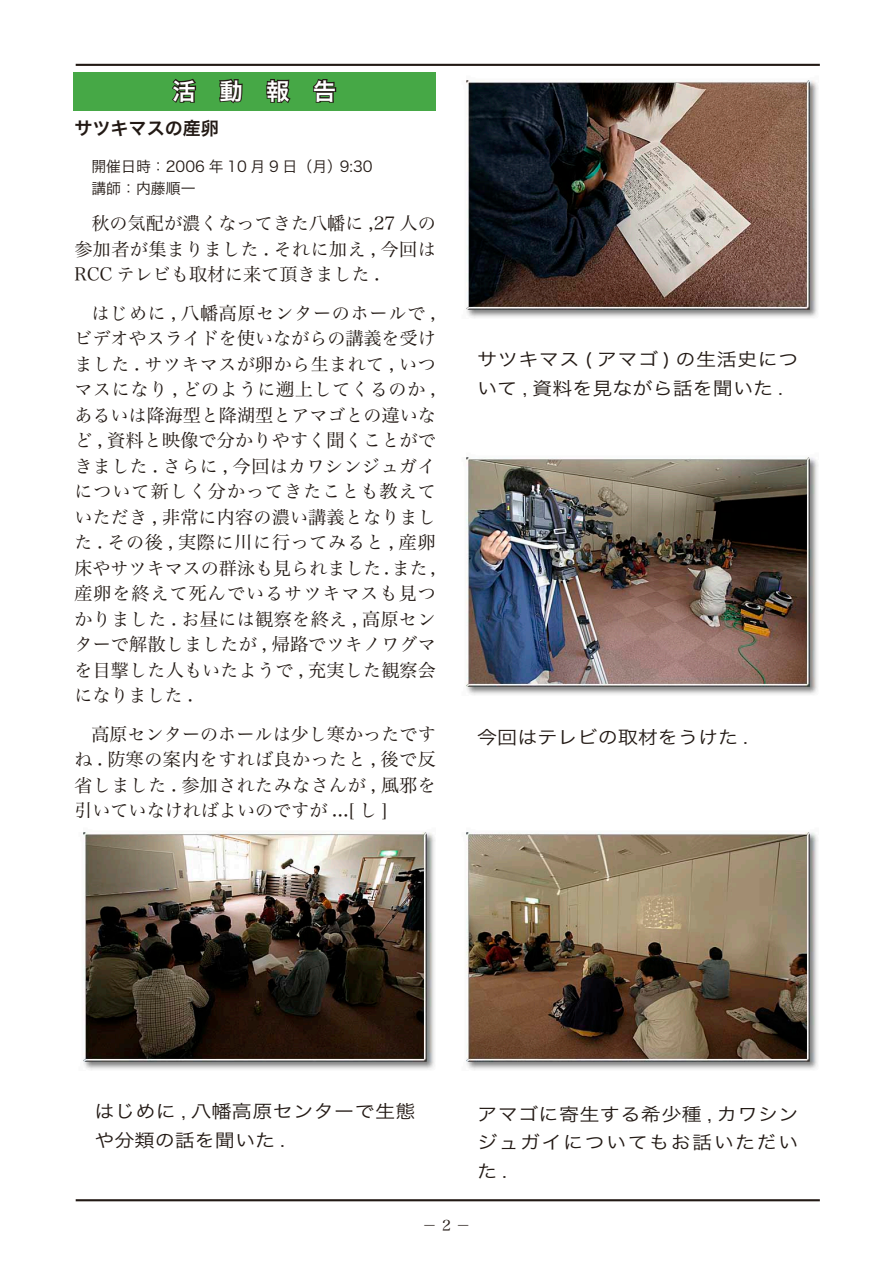
<style>
.page{position:relative;width:893px;height:1263px;background:#fff}
.page>*{position:absolute;margin:0;border:0;box-sizing:border-box;transform-origin:0 0}
.t1{font:23.4px "Hira Kaku Pro W6";color:#fff}
.活動報告__本文{font:18px/25.5px "Hira Min Pro W3";letter-spacing:.01em;color:#221914;text-align:justify}
.t2{font:18px/28.5px "Hira Kaku Pro W3";letter-spacing:.02em;color:#221914;text-align:justify;scale:1.11 1}
.t3{font:18px/28.5px "Hira Kaku Pro W3";color:#221914;scale:1.11 1}
.活動報告_記事タイトル{font:18px "Hira Kaku Pro W6";color:#221914}
.活動報告__基本情報{font:14.85px "Hira Kaku Pro W3";color:#221914}
.t4{font:14.85px "Hira Min Pro W3";color:#221914}
</style>
<div class="page">
<div style="left:73px;top:72px;width:363px;height:39px;background:#46a846"></div>
<svg style="left:172px;top:78px;width:24px;height:25px"></svg>
<svg style="left:217px;top:63px;width:27px;height:41px"></svg>
<svg style="left:266px;top:79px;width:25px;height:24px"></svg>
<svg style="left:313px;top:79px;width:24px;height:24px"></svg>
<hr style="left:76px;top:64px;width:744px;height:2px;background:#221914">
<hr style="left:76px;top:1199px;width:744px;height:2px;background:#221914">
<img style="left:466px;top:832px;width:352px;height:238px">
<img style="left:83px;top:832px;width:352px;height:238px">
<img style="left:466px;top:80px;width:352px;height:238px">
<img style="left:466px;top:457px;width:352px;height:238px">
<p class="t1" style="left:173px;top:70px;width:165px">活　動　報　告</p>
<p class="活動報告_記事タイトル" style="left:74px;top:112px;width:146px">サツキマスの産卵</p>
<p class="活動報告__基本情報" style="left:91px;top:153px;width:283px">開催日時：2006 年 10 月 9 日（月）9:30</p>
<p class="活動報告__基本情報" style="left:91px;top:175px;width:106px">講師：内藤順一</p>
<p class="活動報告__本文" style="left:74px;top:209px;width:363px;text-indent:17px">秋の気配が濃くなってきた八幡に ,27 人の参加者が集まりました . それに加え , 今回はRCC テレビも取材に来て頂きました .</p>
<p class="活動報告__本文" style="left:74px;top:299px;width:363px;text-indent:17px">はじめに , 八幡高原センターのホールで ,ビデオやスライドを使いながらの講義を受けました . サツキマスが卵から生まれて , いつマスになり , どのように遡上してくるのか ,あるいは降海型と降湖型とアマゴとの違いなど , 資料と映像で分かりやすく聞くことができました . さらに , 今回はカワシンジュガイについて新しく分かってきたことも教えていただき , 非常に内容の濃い講義となりました . その後 , 実際に川に行ってみると , 産卵床やサツキマスの群泳も見られました.また,産卵を終えて死んでいるサツキマスも見つかりました . お昼には観察を終え , 高原センターで解散しましたが , 帰路でツキノワグマを目撃した人もいたようで , 充実した観察会になりました .</p>
<p class="活動報告__本文" style="left:74px;top:719px;width:363px;text-indent:17px">高原センターのホールは少し寒かったですね . 防寒の案内をすれば良かったと , 後で反省しました . 参加されたみなさんが , 風邪を引いていなければよいのですが ...[ し ]</p>
<p class="t3" style="left:477px;top:721px;width:246px">今回はテレビの取材をうけた .</p>
<p class="t3" style="left:477px;top:344px;width:291px">サツキマス ( アマゴ ) の生活史について , 資料を見ながら話を聞いた .</p>
<p class="t2" style="left:94px;top:1096px;width:291px">はじめに , 八幡高原センターで生態や分類の話を聞いた .</p>
<p class="t2" style="left:477px;top:1098px;width:291px">アマゴに寄生する希少種 , カワシンジュガイについてもお話いただいた .</p>
<p class="t4" style="left:422px;top:1213px;width:50px">－ 2 －</p>
</div>
